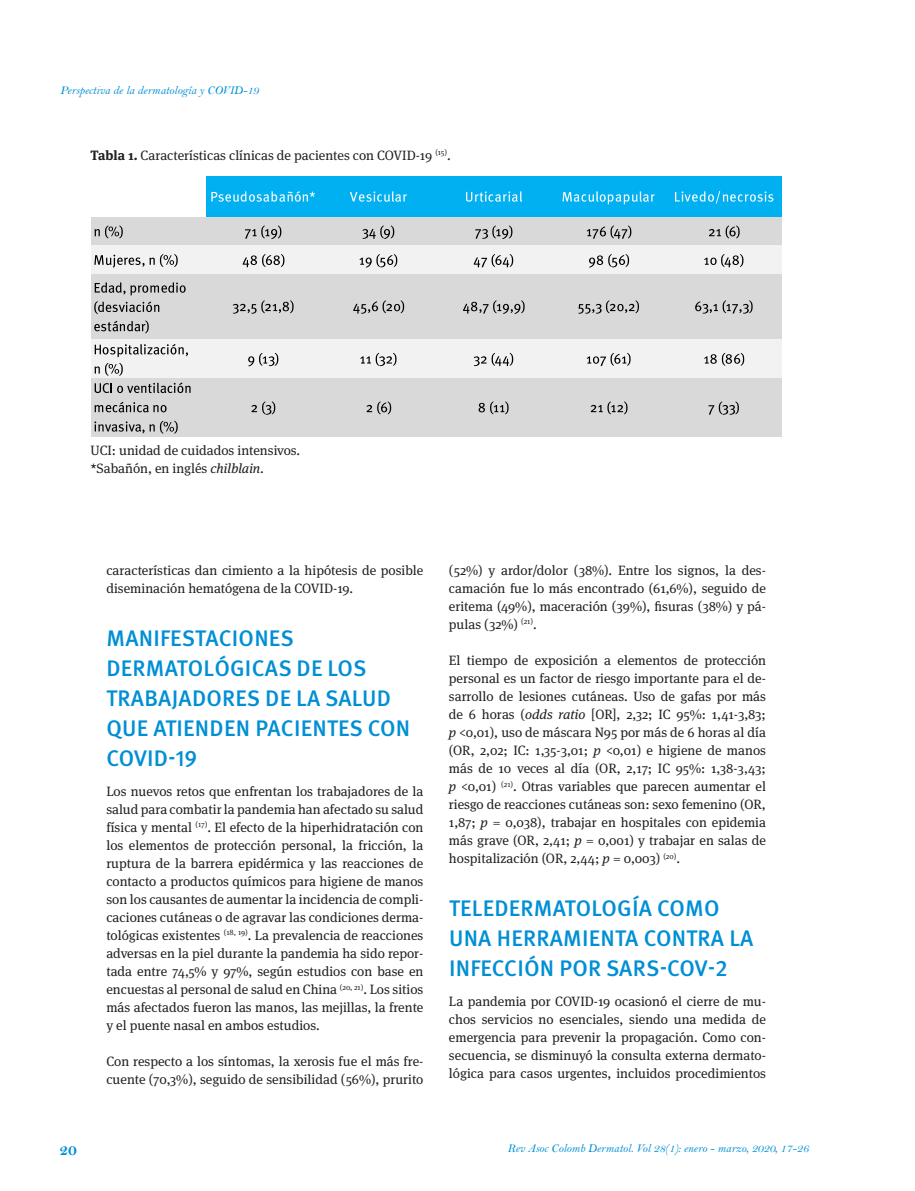
<style>
.page{position:relative;width:915px;height:1191px;background:#fff}
.page>*{position:absolute;margin:0;border:0;box-sizing:border-box;transform-origin:0 0}
.subtitulo{font:500 22.5px/30px "Meta Pro";letter-spacing:.01em;color:#008fd5}
.t1{font:16.5px "Bell MT Bold";color:#008fd5}
.caja_texto{font:13.5px/18px "Meta Serif OT";color:#231f20;text-align:justify}
.marcacion{font:12px "Bell MT Italic";color:#008fd5}
.s1{font-weight:700}
.s2{font-style:italic}
</style>
<div class="page">
<div style="left:205px;top:176px;width:576px;height:42px;background:#00b0f0"></div>
<div style="left:91px;top:218px;width:690px;height:28px;background:#d9d9d9"></div>
<div style="left:91px;top:245px;width:690px;height:30px;background:#f2f2f2"></div>
<div style="left:91px;top:274px;width:690px;height:66px;background:#d9d9d9"></div>
<div style="left:91px;top:340px;width:690px;height:39px;background:#f2f2f2"></div>
<div style="left:91px;top:378px;width:690px;height:58px;background:#d9d9d9"></div>
<svg style="left:211px;top:191px;width:104px;height:11px"></svg>
<svg style="left:349px;top:191px;width:58px;height:11px"></svg>
<svg style="left:466px;top:191px;width:56px;height:11px"></svg>
<svg style="left:562px;top:191px;width:92px;height:13px"></svg>
<svg style="left:675px;top:191px;width:98px;height:12px"></svg>
<svg style="left:94px;top:225px;width:29px;height:13px"></svg>
<svg style="left:245px;top:225px;width:36px;height:14px"></svg>
<svg style="left:362px;top:225px;width:32px;height:14px"></svg>
<svg style="left:475px;top:225px;width:37px;height:14px"></svg>
<svg style="left:586px;top:225px;width:45px;height:14px"></svg>
<svg style="left:709px;top:225px;width:30px;height:13px"></svg>
<svg style="left:94px;top:254px;width:84px;height:14px"></svg>
<svg style="left:242px;top:254px;width:42px;height:13px"></svg>
<svg style="left:359px;top:254px;width:38px;height:14px"></svg>
<svg style="left:473px;top:254px;width:40px;height:13px"></svg>
<svg style="left:589px;top:254px;width:40px;height:14px"></svg>
<svg style="left:704px;top:254px;width:39px;height:13px"></svg>
<svg style="left:95px;top:382px;width:95px;height:11px"></svg>
<svg style="left:94px;top:402px;width:72px;height:10px"></svg>
<svg style="left:94px;top:421px;width:84px;height:13px"></svg>
<svg style="left:251px;top:401px;width:24px;height:14px"></svg>
<svg style="left:366px;top:401px;width:25px;height:13px"></svg>
<svg style="left:478px;top:401px;width:30px;height:13px"></svg>
<svg style="left:590px;top:401px;width:37px;height:13px"></svg>
<svg style="left:708px;top:401px;width:30px;height:14px"></svg>
<svg style="left:578px;top:300px;width:60px;height:14px"></svg>
<svg style="left:695px;top:300px;width:57px;height:14px"></svg>
<svg style="left:248px;top:353px;width:30px;height:13px"></svg>
<svg style="left:360px;top:353px;width:36px;height:13px"></svg>
<svg style="left:473px;top:353px;width:40px;height:13px"></svg>
<svg style="left:586px;top:353px;width:44px;height:13px"></svg>
<svg style="left:704px;top:353px;width:40px;height:13px"></svg>
<svg style="left:95px;top:282px;width:90px;height:13px"></svg>
<svg style="left:94px;top:301px;width:65px;height:13px"></svg>
<svg style="left:94px;top:320px;width:55px;height:13px"></svg>
<svg style="left:95px;top:344px;width:93px;height:13px"></svg>
<svg style="left:94px;top:363px;width:29px;height:13px"></svg>
<svg style="left:233px;top:300px;width:60px;height:14px"></svg>
<svg style="left:353px;top:300px;width:51px;height:14px"></svg>
<svg style="left:463px;top:300px;width:61px;height:14px"></svg>
<p class="marcacion" style="left:60px;top:83px;width:200px">Perspectiva de la dermatología y COVID-19</p>
<p class="caja_texto" style="left:90px;top:146px;width:362px"><span class="s1">Tabla 1.</span> Características clínicas de pacientes con COVID-19 <sup>(15)</sup>.</p>
<p class="caja_texto" style="left:90px;top:441px;width:211px">UCI: unidad de cuidados intensivos.</p>
<p class="caja_texto" style="left:90px;top:459px;width:175px">*Sabañón, en inglés <span class="s2">chilblain</span>.</p>
<p class="caja_texto" style="left:106px;top:561px;width:318px">características dan cimiento a la hipótesis de posible diseminación hematógena de la COVID-19.</p>
<p class="subtitulo" style="left:106px;top:624px;width:305px">MANIFESTACIONES<br>DERMATOLÓGICAS DE LOS<br>TRABAJADORES DE LA SALUD<br>QUE ATIENDEN PACIENTES CON<br>COVID-19</p>
<p class="caja_texto" style="left:106px;top:782px;width:318px">Los nuevos retos que enfrentan los trabajadores de la salud para combatir la pandemia han afectado su salud física y mental <sup>(17)</sup>. El efecto de la hiperhidratación con los elementos de protección personal, la fricción, la ruptura de la barrera epidérmica y las reacciones de contacto a productos químicos para higiene de manos son los causantes de aumentar la incidencia de compli&shy;caciones cutáneas o de agravar las condiciones derma&shy;tológicas existentes <sup>(18,</sup> <sup>19)</sup>. La prevalencia de reacciones adversas en la piel durante la pandemia ha sido repor&shy;tada entre 74,5% y 97%, según estudios con base en encuestas al personal de salud en China <sup>(20,</sup> <sup>21)</sup>. Los sitios más afectados fueron las manos, las mejillas, la frente y el puente nasal en ambos estudios.</p>
<p class="caja_texto" style="left:106px;top:1052px;width:318px">Con respecto a los síntomas, la xerosis fue el más fre&shy;cuente (70,3%), seguido de sensibilidad (56%), prurito</p>
<p class="caja_texto" style="left:449px;top:561px;width:318px">(52%) y ardor/dolor (38%). Entre los signos, la des&shy;camación fue lo más encontrado (61,6%), seguido de eritema (49%), maceración (39%), fisuras (38%) y pá&shy;pulas (32%) <sup>(21)</sup>.</p>
<p class="caja_texto" style="left:449px;top:651px;width:318px">El tiempo de exposición a elementos de protección personal es un factor de riesgo importante para el de&shy;sarrollo de lesiones cutáneas. Uso de gafas por más de 6 horas (<span class="s2">odds ratio</span> [OR], 2,32; IC 95%: 1,41-3,83; <span class="s2">p</span> &lt;0,01), uso de máscara N95 por más de 6 horas al día (OR, 2,02; IC: 1,35-3,01; <span class="s2">p</span> &lt;0,01) e higiene de manos más de 10 veces al día (OR, 2,17; IC 95%: 1,38-3,43; <span class="s2">p</span> &lt;0,01) <sup>(21)</sup>. Otras variables que parecen aumentar el riesgo de reacciones cutáneas son: sexo femenino (OR, 1,87; <span class="s2">p</span> = 0,038), trabajar en hospitales con epidemia más grave (OR, 2,41; <span class="s2">p</span> = 0,001) y trabajar en salas de hospitalización (OR, 2,44; <span class="s2">p</span> = 0,003) <sup>(20)</sup>.</p>
<p class="subtitulo" style="left:449px;top:894px;width:306px">TELEDERMATOLOGÍA COMO<br>UNA HERRAMIENTA CONTRA LA<br>INFECCIÓN POR SARS-COV-2</p>
<p class="caja_texto" style="left:449px;top:992px;width:318px">La pandemia por COVID-19 ocasionó el cierre de mu&shy;chos servicios no esenciales, siendo una medida de emergencia para prevenir la propagación. Como con&shy;secuencia, se disminuyó la consulta externa dermato&shy;lógica para casos urgentes, incluidos procedimientos</p>
<p class="t1" style="left:59px;top:1140px;width:19px">20</p>
<p class="marcacion" style="left:507px;top:1141px;width:302px">Rev Asoc Colomb Dermatol. Vol 28(1): enero - marzo, 2020, 17-26</p>
</div>
